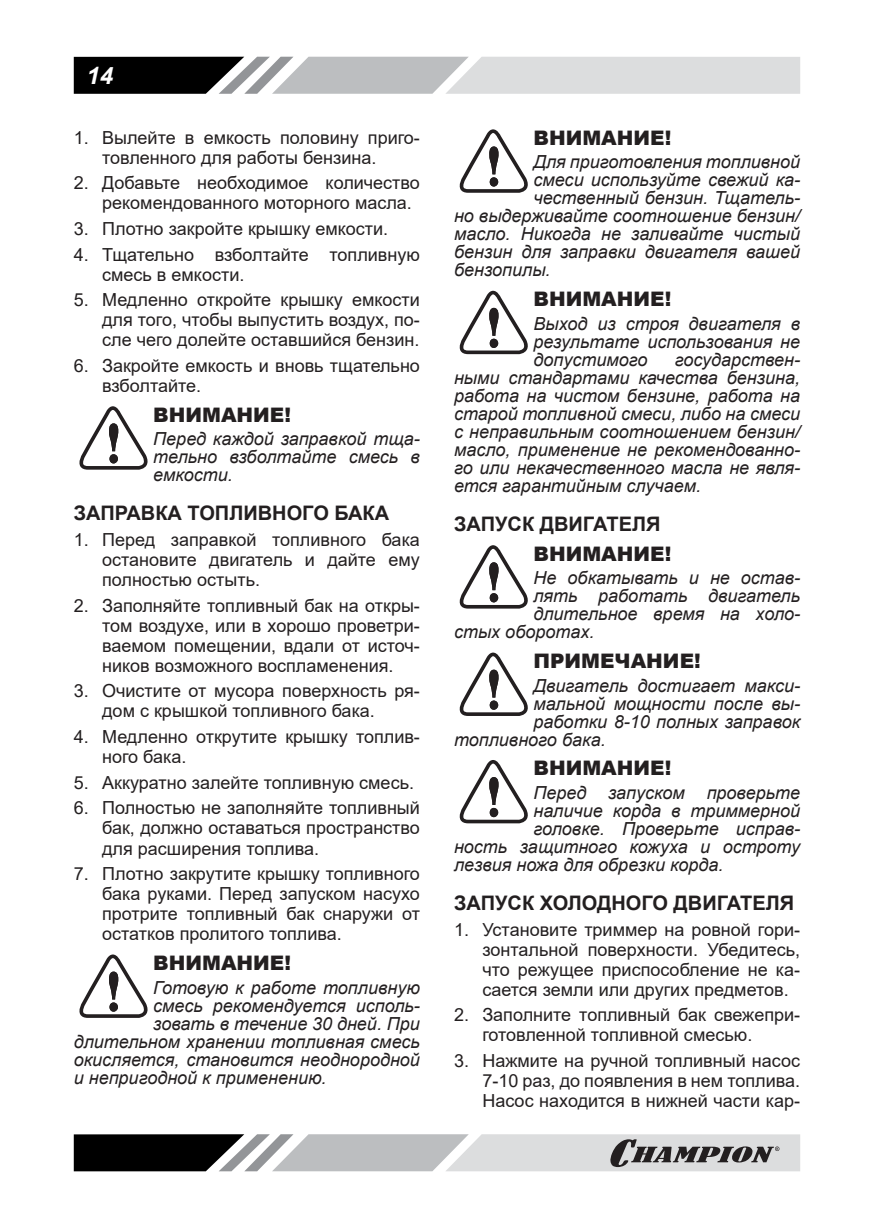
<style>
.page{position:relative;width:874px;height:1225px;background:#fff}
.page>*{position:absolute;margin:0;border:0;box-sizing:border-box;transform-origin:0 0}
.t1{font:italic 700 24px "Arial";color:#fff}
.t2{font:900 20px "Arial";color:#231f20}
.t3{font:700 20px "Arial";color:#231f20}
.t4{font:18px/20px "Arial";color:#231f20}
.t5{font:italic 18px/18px "Arial";color:#231f20;text-align:justify}
</style>
<div class="page">
<svg style="left:74px;top:57px;width:725px;height:37px;background:#a7a8a9"></svg>
<svg style="left:74px;top:1134px;width:725px;height:37px;background:#9c9c9d"></svg>
<svg style="left:79px;top:406px;width:69px;height:64px"></svg>
<svg style="left:79px;top:954px;width:69px;height:64px"></svg>
<svg style="left:459px;top:129px;width:69px;height:64px"></svg>
<svg style="left:459px;top:291px;width:69px;height:63px"></svg>
<svg style="left:459px;top:545px;width:69px;height:63px"></svg>
<svg style="left:459px;top:652px;width:69px;height:64px"></svg>
<svg style="left:459px;top:760px;width:69px;height:63px"></svg>
<h1 class="t1" style="left:87px;top:67px;width:28px">14</h1>
<p class="t4" style="left:102px;top:127px;width:319px;text-indent:-28px">1. Вылейте в емкость половину приго&shy;товленного для работы бензина.</p>
<p class="t4" style="left:102px;top:173px;width:319px;text-indent:-28px">2. Добавьте необходимое количество рекомендованного моторного масла.</p>
<p class="t4" style="left:74px;top:218px;width:316px">3. Плотно закройте крышку емкости.</p>
<p class="t4" style="left:102px;top:244px;width:319px;text-indent:-28px">4. Тщательно взболтайте топливную смесь в емкости.</p>
<p class="t4" style="left:102px;top:290px;width:319px;text-align:justify;text-indent:-28px">5. Медленно откройте крышку емкости для того, чтобы выпустить воздух, по&shy;сле чего долейте оставшийся бензин.</p>
<p class="t4" style="left:102px;top:355px;width:319px;text-indent:-28px">6. Закройте емкость и вновь тщательно взболтайте.</p>
<p class="t2" style="left:153px;top:400px;width:139px">ВНИМАНИЕ!</p>
<p class="t5" style="left:153px;top:430px;width:268px">Перед каждой заправкой тща&shy;тельно взболтайте смесь в емкости.</p>
<p class="t3" style="left:74px;top:499px;width:317px">ЗАПРАВКА ТОПЛИВНОГО БАКА</p>
<p class="t4" style="left:102px;top:529px;width:319px;text-align:justify;text-indent:-28px">1. Перед заправкой топливного бака остановите двигатель и дайте ему полностью остыть.</p>
<p class="t4" style="left:102px;top:595px;width:319px;text-align:justify;text-indent:-28px">2. Заполняйте топливный бак на откры&shy;том воздухе, или в хорошо проветри&shy;ваемом помещении, вдали от источ&shy;ников возможного воспламенения.</p>
<p class="t4" style="left:102px;top:681px;width:319px;text-indent:-28px">3. Очистите от мусора поверхность ря&shy;дом с крышкой топливного бака.</p>
<p class="t4" style="left:102px;top:726px;width:319px;text-indent:-28px">4. Медленно открутите крышку топлив&shy;ного бака.</p>
<p class="t4" style="left:74px;top:772px;width:341px">5. Аккуратно залейте топливную смесь.</p>
<p class="t4" style="left:102px;top:798px;width:319px;text-align:justify;text-indent:-28px">6. Полностью не заполняйте топливный бак, должно оставаться пространство для расширения топлива.</p>
<p class="t4" style="left:102px;top:863px;width:319px;text-align:justify;text-indent:-28px">7. Плотно закрутите крышку топливного бака руками. Перед запуском насухо протрите топливный бак снаружи от остатков пролитого топлива.</p>
<p class="t2" style="left:153px;top:948px;width:139px">ВНИМАНИЕ!</p>
<p class="t5" style="left:153px;top:978px;width:268px">Готовую к работе топливную</p>
<p class="t5" style="left:153px;top:996px;width:268px">смесь рекомендуется исполь-</p>
<p class="t5" style="left:153px;top:1014px;width:268px">зовать в течение 30 дней. При</p>
<p class="t5" style="left:74px;top:1032px;width:347px">длительном хранении топливная смесь</p>
<p class="t5" style="left:74px;top:1050px;width:347px">окисляется, становится неоднородной</p>
<p class="t5" style="left:74px;top:1068px;width:254px">и непригодной к применению.</p>
<p class="t2" style="left:533px;top:123px;width:139px">ВНИМАНИЕ!</p>
<p class="t5" style="left:533px;top:153px;width:268px">Для приготовления топливной</p>
<p class="t5" style="left:533px;top:171px;width:268px">смеси используйте свежий ка-</p>
<p class="t5" style="left:533px;top:189px;width:268px">чественный бензин. Тщатель-</p>
<p class="t5" style="left:454px;top:207px;width:347px">но выдерживайте соотношение бензин/</p>
<p class="t5" style="left:454px;top:225px;width:347px">масло. Никогда не заливайте чистый</p>
<p class="t5" style="left:454px;top:243px;width:347px">бензин для заправки двигателя вашей</p>
<p class="t5" style="left:454px;top:261px;width:98px">бензопилы.</p>
<p class="t2" style="left:533px;top:284px;width:139px">ВНИМАНИЕ!</p>
<p class="t5" style="left:533px;top:315px;width:268px">Выход из строя двигателя в результате использования не допустимого</p>
<p class="t5" style="left:454px;top:351px;width:347px;text-indent:220px">государствен&shy;ными стандартами качества бензина, работа на чистом бензине, работа на старой топливной смеси, либо на смеси с неправильным соотношением бензин/ масло, применение не рекомендованно&shy;го или некачественного масла не явля&shy;ется гарантийным случаем.</p>
<p class="t3" style="left:454px;top:510px;width:208px">ЗАПУСК ДВИГАТЕЛЯ</p>
<p class="t2" style="left:533px;top:539px;width:139px">ВНИМАНИЕ!</p>
<p class="t5" style="left:533px;top:569px;width:268px">Не обкатывать и не остав-</p>
<p class="t5" style="left:533px;top:587px;width:268px">лять работать двигатель</p>
<p class="t5" style="left:533px;top:605px;width:268px">длительное время на холо-</p>
<p class="t5" style="left:454px;top:623px;width:142px">стых оборотах.</p>
<p class="t2" style="left:533px;top:646px;width:169px">ПРИМЕЧАНИЕ!</p>
<p class="t5" style="left:533px;top:676px;width:268px">Двигатель достигает макси-</p>
<p class="t5" style="left:533px;top:694px;width:268px">мальной мощности после вы-</p>
<p class="t5" style="left:533px;top:712px;width:268px">работки 8-10 полных заправок</p>
<p class="t5" style="left:454px;top:730px;width:153px">топливного бака.</p>
<p class="t2" style="left:533px;top:753px;width:139px">ВНИМАНИЕ!</p>
<p class="t5" style="left:533px;top:784px;width:268px">Перед запуском проверьте</p>
<p class="t5" style="left:533px;top:802px;width:268px">наличие корда в триммерной</p>
<p class="t5" style="left:533px;top:820px;width:268px">головке. Проверьте исправ-</p>
<p class="t5" style="left:454px;top:838px;width:347px">ность защитного кожуха и остроту</p>
<p class="t5" style="left:454px;top:856px;width:271px">лезвия ножа для обрезки корда.</p>
<p class="t3" style="left:454px;top:889px;width:341px">ЗАПУСК ХОЛОДНОГО ДВИГАТЕЛЯ</p>
<p class="t4" style="left:482px;top:919px;width:319px;text-align:justify;text-indent:-28px">1. Установите триммер на ровной гори&shy;зонтальной поверхности. Убедитесь, что режущее приспособление не ка&shy;сается земли или других предметов.</p>
<p class="t4" style="left:482px;top:1005px;width:319px;text-indent:-28px">2. Заполните топливный бак свежепри&shy;готовленной топливной смесью.</p>
<p class="t4" style="left:482px;top:1050px;width:319px;text-align:justify;text-indent:-28px">3. Нажмите на ручной топливный насос 7-10 раз, до появления в нем топлива.<br>Насос находится в нижней части кар-</p>
</div>
